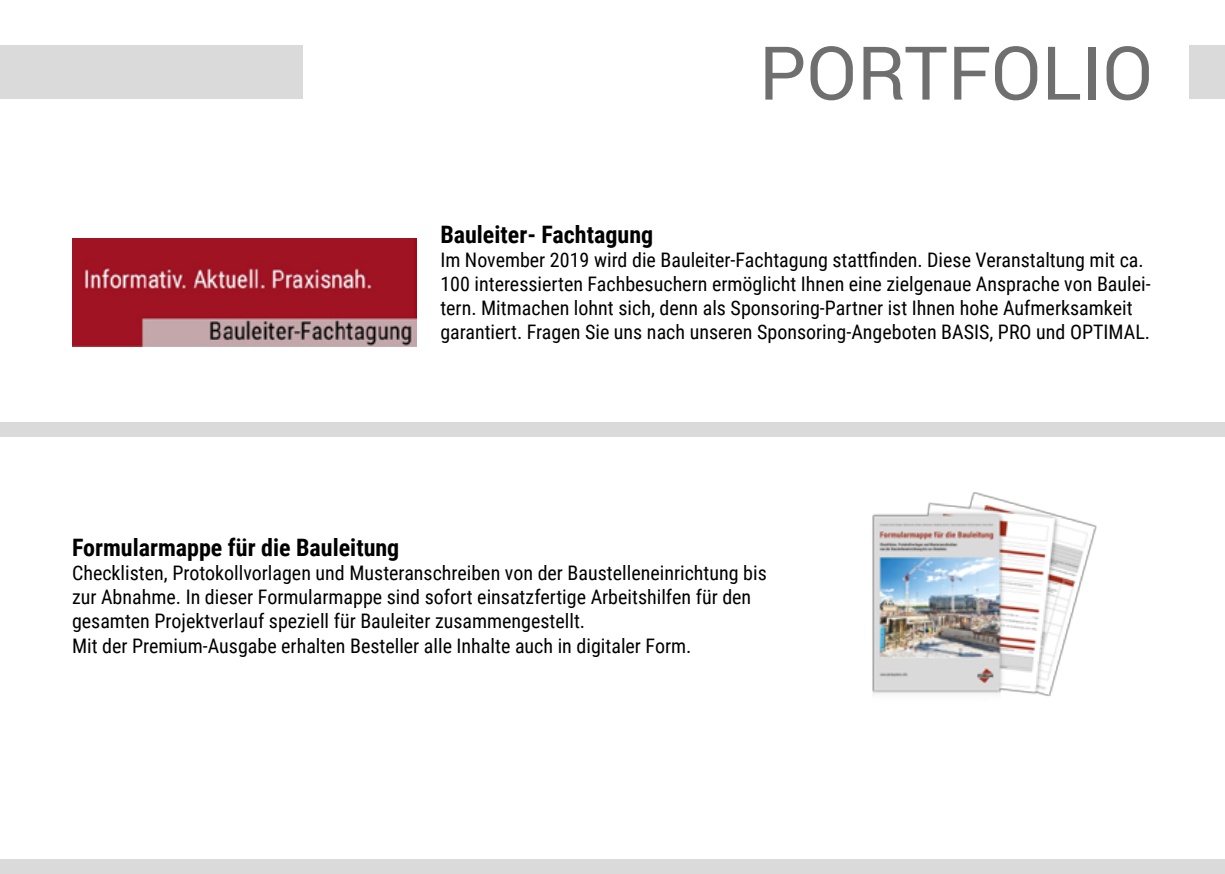
<style>
.page{position:relative;width:1225px;height:874px;background:#fff}
.page>*{position:absolute;margin:0;border:0;box-sizing:border-box;transform-origin:0 0}
.t1{font:74.2px "Roboto";color:#706f6f}
.t2{font:700 24px "Roboto Condensed";color:#000}
.t3{font:20px/24px "Roboto Condensed";color:#000}
</style>
<div class="page">
<div style="left:0;top:859px;width:1225px;height:14px;background:#dadada"></div>
<div style="left:0;top:422px;width:1225px;height:15px;background:#dadada"></div>
<img style="left:72px;top:238px;width:344px;height:109px">
<img style="left:872px;top:492px;width:225px;height:204px">
<div style="left:0;top:45px;width:303px;height:54px;background:#dadada"></div>
<div style="left:1189px;top:45px;width:36px;height:54px;background:#dadada"></div>
<h1 class="t1" style="left:759px;top:21px;width:396px">PORTFOLIO</h1>
<p class="t2" style="left:440px;top:218px;width:214px">Bauleiter- Fachtagung</p>
<p class="t3" style="left:440px;top:247px;width:712px">Im November 2019 wird die Bauleiter-Fachtagung stattfinden. Diese Veranstaltung mit ca.<br>100 interessierten Fachbesuchern ermöglicht Ihnen eine zielgenaue Ansprache von Baulei&shy;tern. Mitmachen lohnt sich, denn als Sponsoring-Partner ist Ihnen hohe Aufmerksamkeit garantiert. Fragen Sie uns nach unseren Sponsoring-Angeboten BASIS, PRO und OPTIMAL.</p>
<p class="t2" style="left:72px;top:530px;width:329px">Formularmappe für die Bauleitung</p>
<p class="t3" style="left:72px;top:560px;width:696px">Checklisten, Protokollvorlagen und Musteranschreiben von der Baustelleneinrichtung bis zur Abnahme. In dieser Formularmappe sind sofort einsatzfertige Arbeitshilfen für den gesamten Projektverlauf speziell für Bauleiter zusammengestellt.<br>Mit der Premium-Ausgabe erhalten Besteller alle Inhalte auch in digitaler Form.</p>
</div>
